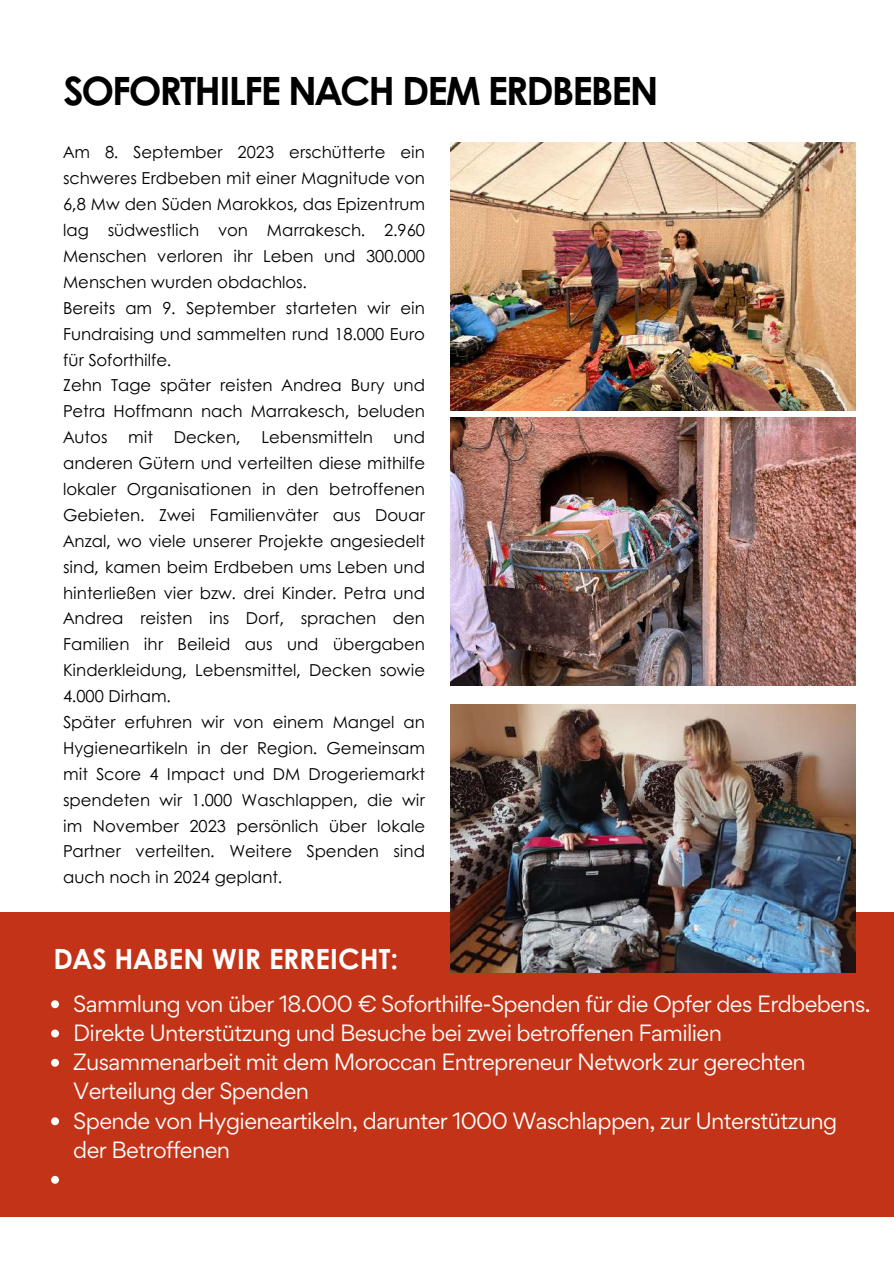
<style>
.page{position:relative;width:894px;height:1264px;background:#fff}
.page>*{position:absolute;margin:0;border:0;box-sizing:border-box;transform-origin:0 0}
.t1{font:700 39px "Century Gothic";letter-spacing:-.05em;color:#000}
.t2{font:700 27.9px "Century Gothic";color:#fffdfd}
.t3{font:21px/29.2px "Gordita";letter-spacing:-.03em;color:#fffdfd}
.t4{font:16.5px/25.8px "Century Gothic";color:#000}
</style>
<div class="page">
<img style="left:450px;top:143px;width:405px;height:267px">
<div style="left:0;top:912px;width:893px;height:304px;background:#c23317"></div>
<img style="left:450px;top:417px;width:405px;height:268px">
<img style="left:450px;top:704px;width:405px;height:268px">
<svg style="left:51px;top:1000px;width:8px;height:8px"></svg>
<svg style="left:51px;top:1029px;width:8px;height:8px"></svg>
<svg style="left:51px;top:1058px;width:8px;height:8px"></svg>
<svg style="left:51px;top:1117px;width:8px;height:8px"></svg>
<svg style="left:51px;top:1175px;width:8px;height:8px"></svg>
<h1 class="t1" style="left:63px;top:61px;width:596px">SOFORTHILFE NACH DEM ERDBEBEN</h1>
<p class="t4" style="left:63px;top:139px;width:363px">Am 8. September 2023 erschütterte ein schweres Erdbeben mit einer Magnitude von 6,8 Mw den Süden Marokkos, das Epizentrum lag südwestlich von Marrakesch. 2.960<br>Menschen verloren ihr Leben und 300.000<br>Menschen wurden obdachlos.<br>Bereits am 9. September starteten wir ein Fundraising und sammelten rund 18.000 Euro für Soforthilfe.<br>Zehn Tage später reisten Andrea Bury und Petra Hoffmann nach Marrakesch, beluden Autos</p>
<p class="t4" style="left:128px;top:423px;width:26px">mit</p>
<p class="t4" style="left:174px;top:423px;width:68px">Decken,</p>
<p class="t4" style="left:261px;top:423px;width:113px">Lebensmitteln</p>
<p class="t4" style="left:63px;top:423px;width:363px;text-indent:330px">und anderen Gütern und verteilten diese mithilfe lokaler Organisationen in den betroffenen Gebieten. Zwei Familienväter aus Douar Anzal, wo viele unserer Projekte angesiedelt sind, kamen beim Erdbeben ums Leben und hinterließen vier bzw. drei Kinder. Petra und Andrea reisten ins Dorf, sprachen den Familien ihr Beileid aus und übergaben Kinderkleidung, Lebensmittel, Decken sowie 4.000 Dirham.<br>Später erfuhren wir von einem Mangel an Hygieneartikeln in der Region. Gemeinsam mit Score 4 Impact und DM Drogeriemarkt spendeten wir 1.000 Waschlappen, die wir im November 2023 persönlich über lokale Partner verteilten. Weitere Spenden sind auch noch in 2024 geplant.</p>
<h2 class="t2" style="left:53px;top:937px;width:346px">DAS HABEN WIR ERREICHT:</h2>
<p class="t3" style="left:73px;top:988px;width:798px">Sammlung von über 18.000 € Soforthilfe-Spenden für die Opfer des Erdbebens.<br>Direkte Unterstützung und Besuche bei zwei betroffenen Familien Zusammenarbeit mit dem Moroccan Entrepreneur Network zur gerechten Verteilung der Spenden<br>Spende von Hygieneartikeln, darunter 1000 Waschlappen, zur Unterstützung der Betroffenen</p>
</div>
